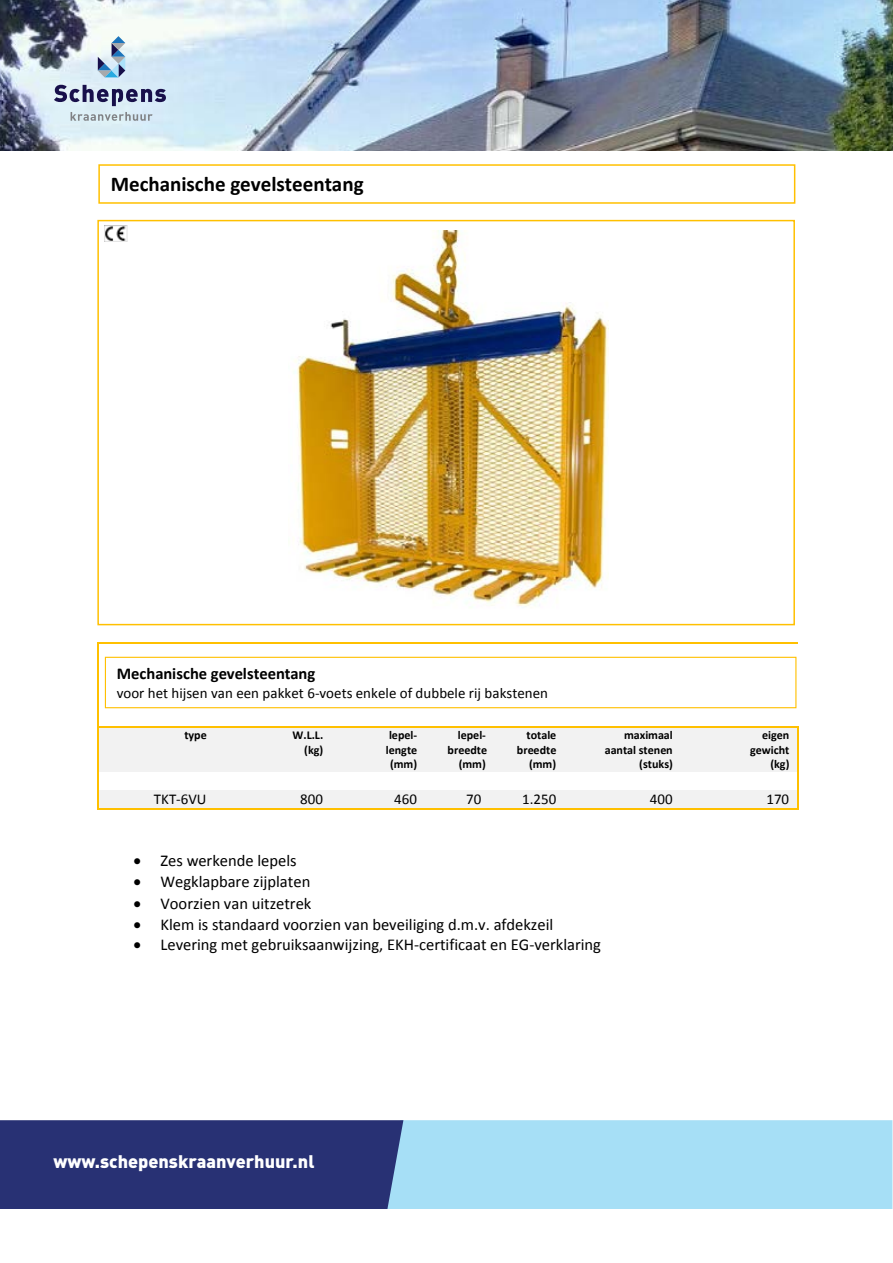
<style>
.page{position:relative;width:893px;height:1263px;background:#fff}
.page>*{position:absolute;margin:0;border:0;box-sizing:border-box;transform-origin:0 0}
.t1{font:700 21px "Calibri";color:#000}
.t2{font:900 18px "DINOT";color:#fff}
.t3{font:16.5px "Calibri";color:#000}
.t4{font:700 16.5px "Calibri";letter-spacing:-.005em;color:#000}
.t5{font:15px "Calibri";color:#000}
.t6{font:700 12px/14.5px "Calibri";color:#000;text-align:right}
</style>
<div class="page">
<div style="left:97px;top:220px;width:698px;height:405px;border:2px solid #ffc000"></div>
<div style="left:98px;top:164px;width:697px;height:40px;border:2px solid #ffc000"></div>
<hr style="left:99px;top:642px;width:116px;height:2px;background:#ffc000">
<hr style="left:216px;top:642px;width:115px;height:2px;background:#ffc000">
<hr style="left:333px;top:642px;width:92px;height:2px;background:#ffc000">
<hr style="left:427px;top:642px;width:137px;height:2px;background:#ffc000">
<hr style="left:566px;top:642px;width:115px;height:2px;background:#ffc000">
<hr style="left:682px;top:642px;width:116px;height:2px;background:#ffc000">
<hr style="left:98px;top:644px;width:1px;height:66px;background:#ffc000">
<div style="left:99px;top:728px;width:7px;height:14px;background:#f2f2f2"></div>
<div style="left:207px;top:728px;width:8px;height:14px;background:#f2f2f2"></div>
<div style="left:99px;top:742px;width:116px;height:30px;background:#f2f2f2"></div>
<div style="left:106px;top:728px;width:101px;height:14px;background:#f2f2f2"></div>
<div style="left:215px;top:728px;width:8px;height:29px;background:#f2f2f2"></div>
<div style="left:323px;top:728px;width:8px;height:29px;background:#f2f2f2"></div>
<div style="left:215px;top:757px;width:116px;height:15px;background:#f2f2f2"></div>
<div style="left:223px;top:728px;width:100px;height:14px;background:#f2f2f2"></div>
<div style="left:223px;top:742px;width:100px;height:15px;background:#f2f2f2"></div>
<div style="left:331px;top:728px;width:8px;height:44px;background:#f2f2f2"></div>
<div style="left:417px;top:728px;width:8px;height:44px;background:#f2f2f2"></div>
<div style="left:339px;top:728px;width:78px;height:14px;background:#f2f2f2"></div>
<div style="left:339px;top:742px;width:78px;height:15px;background:#f2f2f2"></div>
<div style="left:339px;top:757px;width:78px;height:15px;background:#f2f2f2"></div>
<div style="left:425px;top:728px;width:8px;height:44px;background:#f2f2f2"></div>
<div style="left:556px;top:728px;width:8px;height:44px;background:#f2f2f2"></div>
<div style="left:433px;top:728px;width:123px;height:14px;background:#f2f2f2"></div>
<div style="left:433px;top:742px;width:123px;height:15px;background:#f2f2f2"></div>
<div style="left:433px;top:757px;width:123px;height:15px;background:#f2f2f2"></div>
<div style="left:564px;top:728px;width:8px;height:44px;background:#f2f2f2"></div>
<div style="left:673px;top:728px;width:8px;height:44px;background:#f2f2f2"></div>
<div style="left:572px;top:728px;width:101px;height:14px;background:#f2f2f2"></div>
<div style="left:572px;top:742px;width:101px;height:15px;background:#f2f2f2"></div>
<div style="left:572px;top:757px;width:101px;height:15px;background:#f2f2f2"></div>
<div style="left:681px;top:728px;width:8px;height:44px;background:#f2f2f2"></div>
<div style="left:789px;top:728px;width:8px;height:44px;background:#f2f2f2"></div>
<div style="left:689px;top:728px;width:100px;height:14px;background:#f2f2f2"></div>
<div style="left:689px;top:742px;width:100px;height:15px;background:#f2f2f2"></div>
<div style="left:689px;top:757px;width:100px;height:15px;background:#f2f2f2"></div>
<svg style="left:98px;top:710px;width:1px;height:17px"></svg>
<hr style="left:99px;top:726px;width:116px;height:1px;background:#ffc000">
<hr style="left:216px;top:726px;width:115px;height:1px;background:#ffc000">
<hr style="left:333px;top:726px;width:92px;height:1px;background:#ffc000">
<hr style="left:427px;top:726px;width:137px;height:1px;background:#ffc000">
<hr style="left:566px;top:726px;width:115px;height:1px;background:#ffc000">
<hr style="left:682px;top:726px;width:115px;height:1px;background:#ffc000">
<hr style="left:98px;top:727px;width:1px;height:45px;background:#ffc000">
<hr style="left:797px;top:727px;width:1px;height:45px;background:#ffc000">
<div style="left:99px;top:790px;width:7px;height:18px;background:#f2f2f2"></div>
<div style="left:207px;top:790px;width:8px;height:18px;background:#f2f2f2"></div>
<div style="left:106px;top:790px;width:101px;height:18px;background:#f2f2f2"></div>
<div style="left:215px;top:790px;width:8px;height:18px;background:#f2f2f2"></div>
<div style="left:323px;top:790px;width:8px;height:18px;background:#f2f2f2"></div>
<div style="left:223px;top:790px;width:100px;height:18px;background:#f2f2f2"></div>
<div style="left:331px;top:790px;width:8px;height:18px;background:#f2f2f2"></div>
<div style="left:417px;top:790px;width:8px;height:18px;background:#f2f2f2"></div>
<div style="left:339px;top:790px;width:78px;height:18px;background:#f2f2f2"></div>
<div style="left:425px;top:790px;width:8px;height:18px;background:#f2f2f2"></div>
<div style="left:556px;top:790px;width:8px;height:18px;background:#f2f2f2"></div>
<div style="left:433px;top:790px;width:123px;height:18px;background:#f2f2f2"></div>
<div style="left:564px;top:790px;width:8px;height:18px;background:#f2f2f2"></div>
<div style="left:673px;top:790px;width:8px;height:18px;background:#f2f2f2"></div>
<div style="left:572px;top:790px;width:101px;height:18px;background:#f2f2f2"></div>
<div style="left:681px;top:790px;width:8px;height:18px;background:#f2f2f2"></div>
<div style="left:789px;top:790px;width:8px;height:18px;background:#f2f2f2"></div>
<div style="left:689px;top:790px;width:100px;height:18px;background:#f2f2f2"></div>
<svg style="left:98px;top:772px;width:1px;height:38px"></svg>
<hr style="left:99px;top:808px;width:116px;height:2px;background:#ffc000">
<hr style="left:215px;top:808px;width:116px;height:2px;background:#ffc000">
<hr style="left:332px;top:808px;width:93px;height:2px;background:#ffc000">
<hr style="left:426px;top:808px;width:138px;height:2px;background:#ffc000">
<hr style="left:565px;top:808px;width:116px;height:2px;background:#ffc000">
<hr style="left:681px;top:808px;width:116px;height:2px;background:#ffc000">
<svg style="left:797px;top:772px;width:1px;height:38px"></svg>
<img style="left:105px;top:225px;width:23px;height:16px">
<div style="left:105px;top:657px;width:691px;height:51px;border:1px solid #ffc000"></div>
<img style="left:294px;top:231px;width:314px;height:377px">
<div style="left:403px;top:1120px;width:489px;height:89px;background:#a6dff6"></div>
<img style="left:1px;top:0;width:892px;height:151px">
<div style="left:0;top:1120px;width:403px;height:89px;background:#283174"></div>
<svg style="left:98px;top:36px;width:27px;height:41px"></svg>
<svg style="left:71px;top:112px;width:82px;height:9px"></svg>
<svg style="left:54px;top:85px;width:112px;height:21px;background:#929ab6"></svg>
<p class="t1" style="left:111px;top:171px;width:254px">Mechanische gevelsteentang</p>
<p class="t4" style="left:117px;top:663px;width:200px">Mechanische gevelsteentang</p>
<p class="t5" style="left:117px;top:683px;width:433px">voor het hijsen van een pakket 6-voets enkele of dubbele rij bakstenen</p>
<p class="t6" style="left:184px;top:728px;width:24px">type</p>
<p class="t6" style="left:292px;top:728px;width:32px">W.L.L. (kg)</p>
<p class="t6" style="left:386px;top:728px;width:33px;text-align:center">lepel&shy;lengte (mm)</p>
<p class="t6" style="left:458px;top:728px;width:30px">lepel-</p>
<p class="t6" style="left:527px;top:728px;width:31px">totale</p>
<p class="t6" style="left:448px;top:742px;width:41px">breedte</p>
<p class="t6" style="left:517px;top:742px;width:41px">breedte</p>
<p class="t6" style="left:459px;top:757px;width:29px">(mm)</p>
<p class="t6" style="left:529px;top:757px;width:29px">(mm)</p>
<p class="t6" style="left:605px;top:728px;width:70px">maximaal aantal stenen (stuks)</p>
<p class="t6" style="left:750px;top:728px;width:41px">eigen gewicht (kg)</p>
<p class="t5" style="left:154px;top:790px;width:54px">TKT-6VU</p>
<p class="t5" style="left:300px;top:790px;width:24px">800</p>
<p class="t5" style="left:394px;top:790px;width:24px">460</p>
<p class="t5" style="left:466px;top:790px;width:17px">70</p>
<p class="t5" style="left:522px;top:790px;width:36px">1.250</p>
<p class="t5" style="left:650px;top:790px;width:24px">400</p>
<p class="t5" style="left:766px;top:790px;width:24px">170</p>
<p class="t3" style="left:133px;top:850px;width:165px">• Zes werkende lepels</p>
<p class="t3" style="left:133px;top:871px;width:178px">• Wegklapbare zijplaten</p>
<p class="t3" style="left:133px;top:892px;width:179px">• Voorzien van uitzetrek</p>
<p class="t3" style="left:133px;top:914px;width:421px">• Klem is standaard voorzien van beveiliging d.m.v. afdekzeil</p>
<p class="t3" style="left:133px;top:934px;width:469px">• Levering met gebruiksaanwijzing, EKH-certificaat en EG-verklaring</p>
<p class="t2" style="left:53px;top:1149px;width:263px">www.schepenskraanverhuur.nl</p>
</div>
